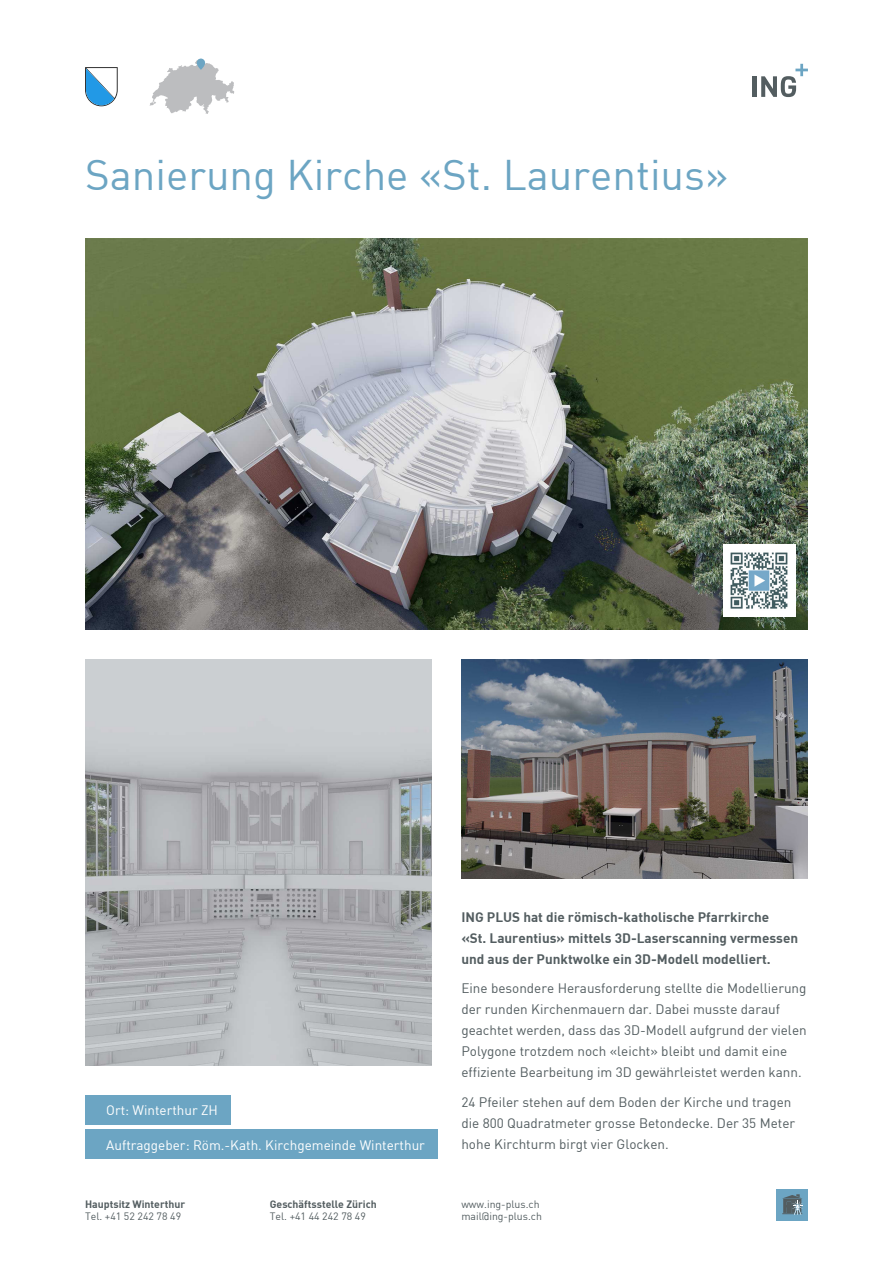
<style>
.page{position:relative;width:893px;height:1263px;background:#fff}
.page>*{position:absolute;margin:0;border:0;box-sizing:border-box;transform-origin:0 0}
.t1{font:42px "DIN";color:#6ca5c3}
.Text{font:13.5px/21px "DIN";color:#535d60}
.Text-2{font:13.5px/21px "DIN Bold";color:#535d60}
.Text-3{font:13.5px "DIN";color:#fff}
.t2{font:10.5px/12.6px "DIN";color:#535d60}
.t3{font:10.5px "DIN Bold";color:#535d60}
</style>
<div class="page">
<div style="left:85px;top:1129px;width:353px;height:30px;background:#6ca5c3"></div>
<div style="left:85px;top:1095px;width:146px;height:30px;background:#6ca5c3"></div>
<img style="left:461px;top:659px;width:347px;height:219px">
<img style="left:85px;top:659px;width:347px;height:407px">
<svg style="left:150px;top:59px;width:84px;height:55px"></svg>
<div style="left:777px;top:1189px;width:31px;height:31px;background:#6ca5c3"></div>
<svg style="left:782px;top:1194px;width:21px;height:21px"></svg>
<hr style="left:752px;top:76px;width:4px;height:21px;background:#535d60">
<svg style="left:761px;top:64px;width:47px;height:33px"></svg>
<img style="left:85px;top:238px;width:723px;height:391px">
<div style="left:723px;top:544px;width:72px;height:73px;background:#fff"></div>
<img style="left:730px;top:552px;width:58px;height:57px">
<svg style="left:85px;top:67px;width:33px;height:39px"></svg>
<h1 class="t1" style="left:85px;top:149px;width:645px">Sanierung Kirche «St. Laurentius»</h1>
<p class="Text-3" style="left:106px;top:1102px;width:113px">Ort: Winterthur ZH</p>
<p class="Text-2" style="left:461px;top:906px;width:338px">ING PLUS hat die römisch-katholische Pfarrkirche<br>«St. Laurentius» mittels 3D-Laserscanning vermessen und aus der Punktwolke ein 3D-Modell modelliert.</p>
<p class="Text" style="left:461px;top:977px;width:347px">Eine besondere Herausforderung stellte die Modellierung der runden Kirchenmauern dar. Dabei musste darauf geachtet werden, dass das 3D-Modell aufgrund der vielen Polygone trotzdem noch «leicht» bleibt und damit eine effiziente Bearbeitung im 3D gewährleistet werden kann.</p>
<p class="Text" style="left:461px;top:1091px;width:335px">24 Pfeiler stehen auf dem Boden der Kirche und tragen die 800 Quadratmeter grosse Betondecke. Der 35 Meter</p>
<p class="Text-3" style="left:106px;top:1136px;width:320px">Auftraggeber: Röm.-Kath. Kirchgemeinde Winterthur</p>
<p class="Text" style="left:461px;top:1133px;width:209px">hohe Kirchturm birgt vier Glocken.</p>
<p class="t3" style="left:85px;top:1197px;width:102px">Hauptsitz Winterthur</p>
<p class="t2" style="left:85px;top:1210px;width:98px">Tel. +41 52 242 78 49</p>
<p class="t3" style="left:270px;top:1197px;width:109px">Geschäftsstelle Zürich</p>
<p class="t2" style="left:270px;top:1210px;width:98px">Tel. +41 44 242 78 49</p>
<p class="t2" style="left:461px;top:1197px;width:82px">www.ing-plus.ch mail@ing-plus.ch</p>
</div>
